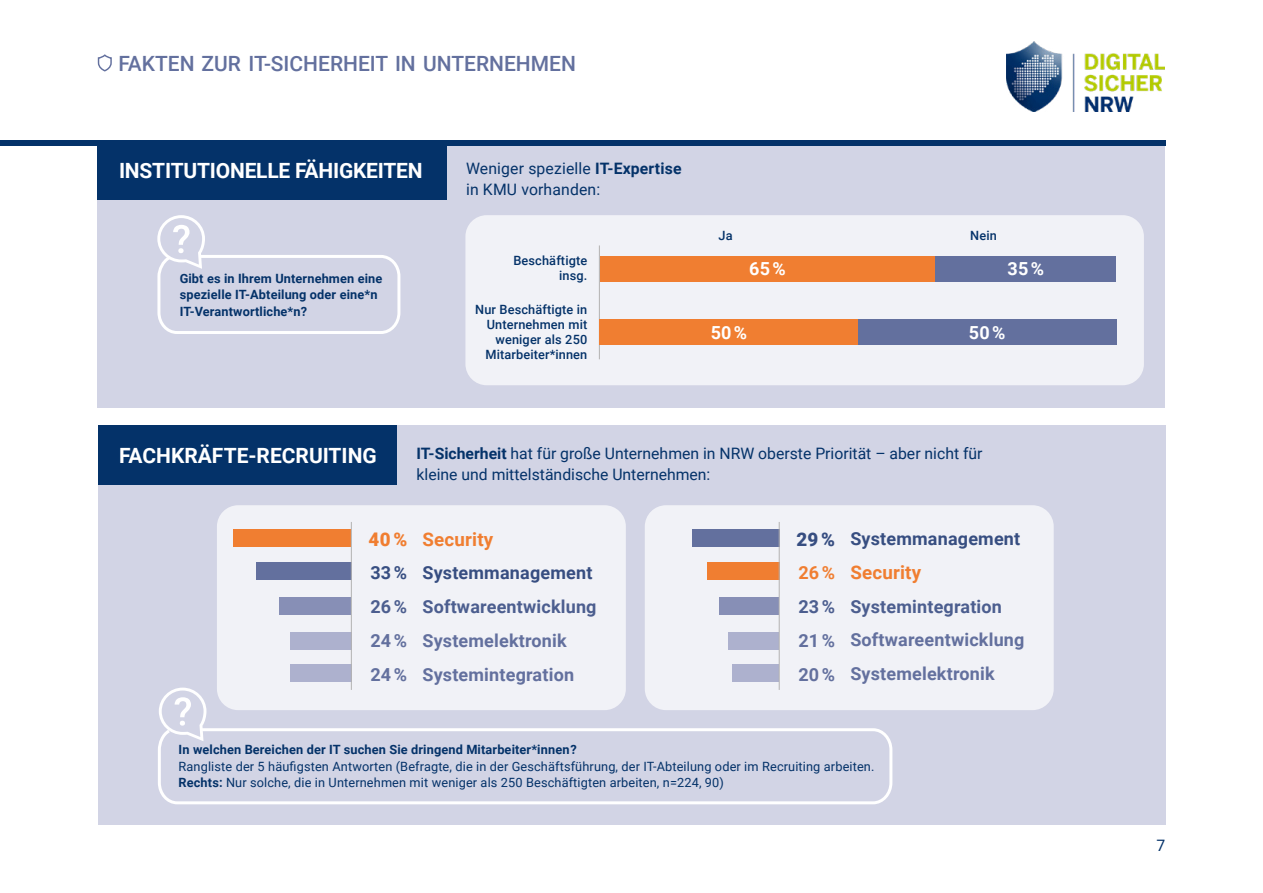
<style>
.page{position:relative;width:1263px;height:893px;background:#fff}
.page>*{position:absolute;margin:0;border:0;box-sizing:border-box;transform-origin:0 0}
.t1{font:700 21px "Roboto";letter-spacing:-.01em;color:#fff}
.t2{font:500 21px "Roboto";color:#63709e}
.t3{font:700 18.75px "Roboto";letter-spacing:.01em;color:#f07e31}
.t4{font:900 18.75px "Roboto";color:#f07e31}
.t5{font:900 18.75px "Roboto";color:#374e81}
.t6{font:700 18px/33.8px "Roboto";letter-spacing:.01em;color:#63709e}
.t7{font:700 18px "Roboto";letter-spacing:.01em;color:#4c5e8f}
.t8{font:700 18px "Roboto";letter-spacing:.01em;color:#374e81}
.t9{font:700 18px "Roboto";letter-spacing:.01em;color:#fff}
.t10{font:700 18px "Roboto";color:#f07e31}
.t11{font:15.75px/21px "Roboto";color:#043269}
.t12{font:12.75px/16.5px "Roboto";letter-spacing:.01em;color:#043269}
.t13{font:700 12.75px/16.5px "Roboto";letter-spacing:.01em;color:#043269}
.t14{font:500 12.75px/15px "Roboto";letter-spacing:.01em;color:#043269;text-align:right}
.s1{font-weight:700}
</style>
<div class="page">
<div style="left:98px;top:140px;width:1067px;height:268px;background:#d2d4e5"></div>
<div style="left:465px;top:215px;width:679px;height:170px;background:#f1f2f7;border-radius:21px"></div>
<div style="left:98px;top:140px;width:349px;height:60px;background:#043269"></div>
<svg style="left:157px;top:215px;width:244px;height:119px"></svg>
<hr style="left:599px;top:245px;width:1px;height:114px;background:#b3b2b2">
<div style="left:600px;top:256px;width:335px;height:25px;background:#f07e31"></div>
<div style="left:600px;top:319px;width:258px;height:26px;background:#f07e31"></div>
<div style="left:935px;top:256px;width:181px;height:25px;background:#63709e"></div>
<div style="left:858px;top:319px;width:258px;height:26px;background:#63709e"></div>
<div style="left:98px;top:425px;width:1067px;height:400px;background:#d2d4e5"></div>
<div style="left:217px;top:505px;width:409px;height:205px;background:#f1f2f7;border-radius:21px"></div>
<div style="left:645px;top:505px;width:409px;height:205px;background:#f1f2f7;border-radius:21px"></div>
<svg style="left:159px;top:688px;width:47px;height:39px"></svg>
<svg style="left:158px;top:727px;width:735px;height:78px"></svg>
<div style="left:234px;top:530px;width:117px;height:17px;background:#f07e31"></div>
<div style="left:256px;top:563px;width:95px;height:17px;background:#63709e"></div>
<div style="left:280px;top:598px;width:71px;height:17px;background:#878fb6"></div>
<div style="left:290px;top:632px;width:61px;height:17px;background:#adb1ce"></div>
<div style="left:290px;top:665px;width:61px;height:17px;background:#adb1ce"></div>
<hr style="left:351px;top:522px;width:1px;height:168px;background:#b3b2b2">
<div style="left:692px;top:530px;width:87px;height:17px;background:#63709e"></div>
<div style="left:707px;top:563px;width:72px;height:17px;background:#f07e31"></div>
<div style="left:720px;top:598px;width:59px;height:17px;background:#878fb6"></div>
<div style="left:728px;top:632px;width:51px;height:17px;background:#adb1ce"></div>
<div style="left:732px;top:665px;width:47px;height:17px;background:#adb1ce"></div>
<hr style="left:779px;top:522px;width:1px;height:168px;background:#b3b2b2">
<div style="left:98px;top:425px;width:298px;height:60px;background:#043269"></div>
<svg style="left:97px;top:54px;width:15px;height:18px"></svg>
<img style="left:1006px;top:42px;width:159px;height:70px">
<div style="left:0;top:140px;width:1165px;height:5px;background:#043269"></div>
<h1 class="t2" style="left:118px;top:49px;width:459px">FAKTEN ZUR IT-SICHERHEIT IN UNTERNEHMEN</h1>
<h1 class="t1" style="left:119px;top:156px;width:305px">INSTITUTIONELLE FÄHIGKEITEN</h1>
<p class="t13" style="left:180px;top:269px;width:204px">Gibt es in Ihrem Unternehmen eine spezielle IT-Abteilung oder eine*n<br>IT-Verantwortliche*n?</p>
<p class="t11" style="left:466px;top:157px;width:217px">Weniger spezielle <span class="s1">IT-Expertise </span>in KMU vorhanden:</p>
<p class="t14" style="left:513px;top:253px;width:75px">Beschäftigte insg.</p>
<p class="t14" style="left:475px;top:301px;width:114px">Nur Beschäftigte in<br>Unternehmen mit weniger als 250<br>Mitarbeiter*innen</p>
<p class="t14" style="left:719px;top:227px;width:16px">Ja</p>
<p class="t14" style="left:970px;top:227px;width:28px">Nein</p>
<h3 class="t9" style="left:749px;top:256px;width:38px">65 %</h3>
<h3 class="t9" style="left:1007px;top:256px;width:38px">35 %</h3>
<h3 class="t9" style="left:711px;top:320px;width:38px">50 %</h3>
<h3 class="t9" style="left:969px;top:320px;width:38px">50 %</h3>
<h1 class="t1" style="left:119px;top:441px;width:259px">FACHKRÄFTE-RECRUITING</h1>
<p class="t11" style="left:417px;top:442px;width:567px"><span class="s1">IT-Sicherheit</span> hat für große Unternehmen in NRW oberste Priorität – aber nicht für kleine und mittelständische Unternehmen:</p>
<h2 class="t4" style="left:369px;top:526px;width:40px">40 %</h2>
<h3 class="t8" style="left:370px;top:560px;width:38px">33 %</h3>
<h3 class="t7" style="left:370px;top:594px;width:38px">26 %</h3>
<h3 class="t6" style="left:370px;top:623px;width:38px">24 %<br>24 %</h3>
<h2 class="t3" style="left:422px;top:526px;width:72px">Security</h2>
<h3 class="t8" style="left:422px;top:560px;width:171px">Systemmanagement</h3>
<h3 class="t7" style="left:422px;top:594px;width:176px">Softwareentwicklung</h3>
<h3 class="t6" style="left:422px;top:623px;width:153px">Systemelektronik<br>Systemintegration</h3>
<h2 class="t5" style="left:796px;top:526px;width:40px">29 %</h2>
<h3 class="t10" style="left:798px;top:560px;width:38px">26 %</h3>
<h3 class="t7" style="left:798px;top:594px;width:38px">23 %</h3>
<h3 class="t6" style="left:798px;top:623px;width:38px">21 %<br>20 %</h3>
<h3 class="t8" style="left:850px;top:526px;width:171px">Systemmanagement</h3>
<h2 class="t3" style="left:850px;top:559px;width:72px">Security</h2>
<h3 class="t7" style="left:850px;top:593px;width:153px">Systemintegration</h3>
<h3 class="t6" style="left:850px;top:622px;width:176px">Softwareentwicklung<br>Systemelektronik</h3>
<p class="t13" style="left:179px;top:741px;width:400px">In welchen Bereichen der IT suchen Sie dringend Mitarbeiter*innen?</p>
<p class="t12" style="left:179px;top:758px;width:697px">Rangliste der 5 häufigsten Antworten (Befragte, die in der Geschäftsführung, der IT-Abteilung oder im Recruiting arbeiten.<br><span class="s1">Rechts:</span> Nur solche, die in Unternehmen mit weniger als 250 Beschäftigten arbeiten, n=224, 90)</p>
<p class="t11" style="left:1156px;top:835px;width:10px">7</p>
</div>
